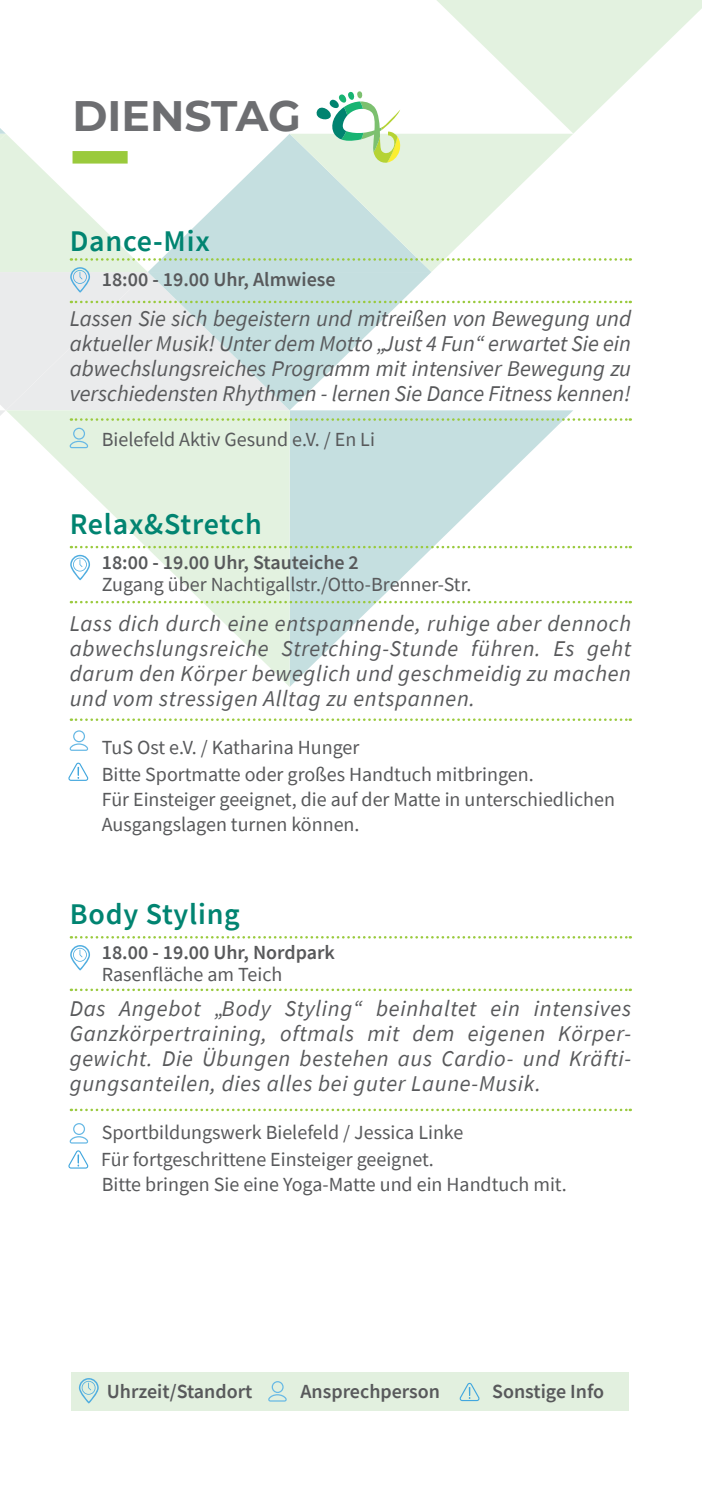
<style>
.page{position:relative;width:702px;height:1489px;background:#fff}
.page>*{position:absolute;margin:0;border:0;box-sizing:border-box;transform-origin:0 0}
.t1{font:700 42.5px "Montserrat";color:#6d6e71}
.t2{font:600 30px "Source Sans Pro";letter-spacing:.025em;color:#018471}
.t3{font:italic 22.5px/25px "Source Sans Pro";letter-spacing:.03em;color:#58595b;text-align:justify}
.t4{font:20px/27.5px "Source Sans Pro";color:#58595b}
.t5{font:600 20px "Source Sans Pro";color:#58595b}
</style>
<div class="page">
<svg style="left:289px;top:548px;width:281px;height:139px"></svg>
<svg style="left:69px;top:548px;width:220px;height:138px"></svg>
<svg style="left:71px;top:601px;width:559px;height:2px"></svg>
<svg style="left:71px;top:936px;width:559px;height:2px"></svg>
<svg style="left:0;top:0;width:702px;height:548px"></svg>
<svg style="left:71px;top:718px;width:559px;height:3px"></svg>
<svg style="left:70px;top:555px;width:20px;height:25px"></svg>
<svg style="left:69px;top:730px;width:19px;height:20px"></svg>
<svg style="left:71px;top:988px;width:559px;height:3px"></svg>
<svg style="left:71px;top:1108px;width:559px;height:3px"></svg>
<svg style="left:70px;top:945px;width:20px;height:25px"></svg>
<svg style="left:69px;top:1123px;width:19px;height:20px"></svg>
<svg style="left:68px;top:1150px;width:20px;height:18px"></svg>
<div style="left:71px;top:1372px;width:557px;height:38px;background:#e2f0df"></div>
<svg style="left:79px;top:1378px;width:20px;height:25px"></svg>
<svg style="left:268px;top:1381px;width:19px;height:20px"></svg>
<svg style="left:459px;top:1382px;width:20px;height:18px"></svg>
<svg style="left:68px;top:762px;width:20px;height:18px"></svg>
<h1 class="t1" style="left:72px;top:85px;width:230px">DIENSTAG</h1>
<h2 class="t2" style="left:70px;top:221px;width:141px">Dance-Mix</h2>
<p class="t5" style="left:102px;top:266px;width:235px">18:00 - 19.00 Uhr, Almwiese</p>
<p class="t3" style="left:70px;top:306px;width:562px">Lassen Sie sich begeistern und mitreißen von Bewegung und aktueller Musik! Unter dem Motto „Just 4 Fun“ erwartet Sie ein abwechslungsreiches Programm mit intensiver Bewegung zu verschiedensten Rhythmen - lernen Sie Dance Fitness kennen!</p>
<p class="t4" style="left:102px;top:425px;width:275px">Bielefeld Aktiv Gesund e.V. / En Li</p>
<h2 class="t2" style="left:70px;top:504px;width:194px">Relax&amp;Stretch</h2>
<p class="t5" style="left:102px;top:548px;width:258px">18:00 - 19.00 Uhr, Stauteiche 2</p>
<p class="t4" style="left:102px;top:570px;width:371px">Zugang über Nachtigallstr./Otto-Brenner-Str.</p>
<p class="t3" style="left:70px;top:611px;width:562px">Lass dich durch eine entspannende, ruhige aber dennoch abwechslungsreiche Stretching-Stunde führen. Es geht darum den Körper beweglich und geschmeidig zu machen und vom stressigen Alltag zu entspannen.</p>
<p class="t4" style="left:102px;top:733px;width:433px">TuS Ost e.V. / Katharina Hunger<br>Bitte Sportmatte oder großes Handtuch mitbringen.</p>
<p class="t4" style="left:102px;top:787px;width:514px;line-height:25px">Für Einsteiger geeignet, die auf der Matte in unterschiedlichen<br>Ausgangslagen turnen können.</p>
<h2 class="t2" style="left:70px;top:894px;width:172px">Body Styling</h2>
<p class="t5" style="left:102px;top:938px;width:235px">18.00 - 19.00 Uhr, Nordpark</p>
<p class="t4" style="left:102px;top:960px;width:182px">Rasenfläche am Teich</p>
<p class="t3" style="left:70px;top:996px;width:562px">Das Angebot „Body Styling“ beinhaltet ein intensives Ganzkörpertraining, oftmals mit dem eigenen Körper&shy;gewicht. Die Übungen bestehen aus Cardio- und Kräfti&shy;gungsanteilen, dies alles bei guter Laune-Musik.</p>
<p class="t4" style="left:101px;top:1118px;width:363px">Sportbildungswerk Bielefeld / Jessica Linke<br>Für fortgeschrittene Einsteiger geeignet.</p>
<p class="t4" style="left:102px;top:1170px;width:466px">Bitte bringen Sie eine Yoga-Matte und ein Handtuch mit.</p>
<p class="t5" style="left:107px;top:1377px;width:147px">Uhrzeit/Standort</p>
<p class="t5" style="left:300px;top:1377px;width:141px">Ansprechperson</p>
<p class="t5" style="left:492px;top:1377px;width:113px">Sonstige Info</p>
</div>
